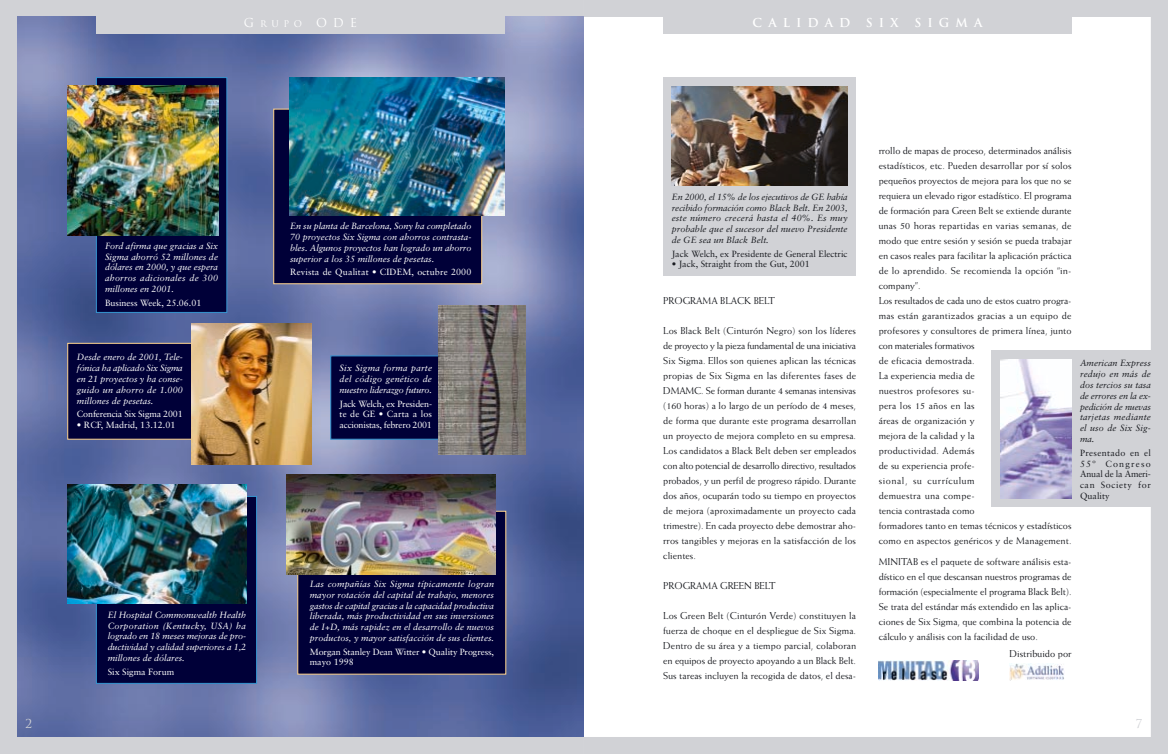
<style>
.page{position:relative;width:1168px;height:754px;background:#fff}
.page>*{position:absolute;margin:0;border:0;box-sizing:border-box;transform-origin:0 0}
.t1{font:700 12px "Trajan Ad O";letter-spacing:.5em;color:#fff}
.t2{font:12px "Trajan Ad O";color:#fff}
.t3{font:12px "Trajan Ad O";color:#d1d2d6}
.t4{font:10px/15px "Weiss NVO";color:#191b20;text-align:justify}
.t5{font:italic 9px/10.8px "Sabon LTO";color:#fff;text-align:justify}
.t6{font:italic 9px/10.8px "Sabon LTO";letter-spacing:.005em;color:#191b20;text-align:justify}
.t7{font:9px/10.8px "Sabon LTO";letter-spacing:-.01em;color:#fff}
.t8{font:9px/10.8px "Sabon LTO";color:#191b20;text-align:justify}
.t9{font:9px "Sabon LTO";letter-spacing:.015em;color:#fff}
.s1{font-size:9px}
</style>
<div class="page">
<div style="left:0;top:0;width:584px;height:754px;background:#d1d2d6"></div>
<img style="left:17px;top:17px;width:567px;height:720px">
<svg style="left:584px;top:0;width:584px;height:754px"></svg>
<div style="left:96px;top:0;width:409px;height:34px;background:#d1d2d6"></div>
<div style="left:96px;top:77px;width:131px;height:236px;background:#000038;border:1px solid #3595d0"></div>
<div style="left:273px;top:109px;width:209px;height:175px;background:#000038;border:1px solid #ffd48d"></div>
<div style="left:67px;top:343px;width:212px;height:97px;background:#000038;border:1px solid #ffd48d"></div>
<div style="left:330px;top:356px;width:177px;height:83px;background:#000038"></div>
<div style="left:96px;top:496px;width:161px;height:188px;background:#000038;border:1px solid #3595d0"></div>
<div style="left:297px;top:511px;width:209px;height:163px;background:#000038"></div>
<img style="left:68px;top:86px;width:150px;height:150px">
<img style="left:289px;top:78px;width:216px;height:137px">
<img style="left:191px;top:324px;width:120px;height:141px">
<img style="left:439px;top:305px;width:87px;height:150px">
<img style="left:68px;top:485px;width:179px;height:119px">
<img style="left:287px;top:475px;width:209px;height:99px">
<div style="left:663px;top:0;width:408px;height:34px;background:#d1d2d6"></div>
<div style="left:663px;top:78px;width:193px;height:198px;background:#d1d2d6"></div>
<img style="left:672px;top:86px;width:176px;height:99px">
<div style="left:992px;top:351px;width:176px;height:156px;background:#d1d2d6"></div>
<img style="left:1000px;top:359px;width:71px;height:139px">
<img style="left:879px;top:661px;width:100px;height:20px">
<img style="left:1010px;top:663px;width:55px;height:17px">
<p class="t2" style="left:244px;top:15px;width:115px">G <span class="s1">RUPO</span> ODE</p>
<p class="t5" style="left:105px;top:241px;width:114px">Ford afirma que gracias a Six Sigma ahorró 52 millones de dólares en 2000, y que espera ahorros adicionales de 300 millones en 2001.</p>
<p class="t7" style="left:105px;top:298px;width:98px">Business Week, 25.06.01</p>
<p class="t5" style="left:77px;top:353px;width:107px">Desde enero de 2001, Tele&shy;fónica ha aplicado Six Sigma en 21 proyectos y ha conse&shy;guido un ahorro de 1.000 millones de pesetas.</p>
<p class="t7" style="left:77px;top:410px;width:107px">Conferencia Six Sigma 2001</p>
<p class="t7" style="left:77px;top:420px;width:100px">• RCF, Madrid, 13.12.01</p>
<p class="t5" style="left:290px;top:222px;width:183px">En su planta de Barcelona, Sony ha completado 70 proyectos Six Sigma con ahorros contrasta&shy;bles. Algunos proyectos han logrado un ahorro superior a los 35 millones de pesetas.</p>
<p class="t9" style="left:290px;top:269px;width:183px">Revista de Qualitat • CIDEM, octubre 2000</p>
<p class="t5" style="left:340px;top:364px;width:94px">Six Sigma forma parte del código genético de nuestro liderazgo futuro.</p>
<p class="t7" style="left:340px;top:399px;width:94px;text-align:justify">Jack Welch, ex Presiden&shy;te de GE • Carta a los accionistas, febrero 2001</p>
<p class="t5" style="left:108px;top:610px;width:140px">El Hospital Commonwealth Health Corporation (Kentucky, USA) ha logrado en 18 meses mejoras de pro&shy;ductividad y calidad superiores a 1,2 millones de dólares.</p>
<p class="t7" style="left:108px;top:667px;width:68px">Six Sigma Forum</p>
<p class="t5" style="left:310px;top:580px;width:186px">Las compañías Six Sigma típicamente logran mayor rotación del capital de trabajo, menores gastos de capital gracias a la capacidad productiva liberada, más productividad en sus inversiones de I+D, más rapidez en el desarrollo de nuevos productos, y mayor satisfacción de sus clientes.</p>
<p class="t7" style="left:310px;top:647px;width:186px">Morgan Stanley Dean Witter • Quality Progress, mayo 1998</p>
<p class="t1" style="left:752px;top:15px;width:99px">CALIDAD</p>
<p class="t1" style="left:866px;top:15px;width:34px">SIX</p>
<p class="t1" style="left:914px;top:15px;width:69px">SIGMA</p>
<p class="t6" style="left:672px;top:192px;width:177px">En 2000, el 15% de los ejecutivos de GE había recibido formación como Black Belt. En 2003, este número crecerá hasta el 40%. Es muy probable que el sucesor del nuevo Presidente de GE sea un Black Belt.</p>
<p class="t8" style="left:672px;top:249px;width:177px">Jack Welch, ex Presidente de General Electric</p>
<p class="t8" style="left:672px;top:260px;width:140px">• Jack, Straight from the Gut, 2001</p>
<p class="t4" style="left:663px;top:294px;width:113px">PROGRAMA BLACK BELT</p>
<p class="t4" style="left:663px;top:324px;width:194px">Los Black Belt (Cinturón Negro) son los líderes de proyecto y la pieza fundamental de una iniciativa Six Sigma. Ellos son quienes aplican las técnicas propias de Six Sigma en las diferentes fases de DMAMC. Se forman durante 4 semanas intensivas (160 horas) a lo largo de un período de 4 meses, de forma que durante este programa desarrollan un proyecto de mejora completo en su empresa.<br>Los candidatos a Black Belt deben ser empleados con alto potencial de desarrollo directivo, resultados probados, y un perfil de progreso rápido. Durante dos años, ocuparán todo su tiempo en proyectos de mejora (aproximadamente un proyecto cada trimestre). En cada proyecto debe demostrar aho&shy;rros tangibles y mejoras en la satisfacción de los clientes.</p>
<p class="t4" style="left:663px;top:579px;width:114px">PROGRAMA GREEN BELT</p>
<p class="t4" style="left:663px;top:609px;width:194px">Los Green Belt (Cinturón Verde) constituyen la fuerza de choque en el despliegue de Six Sigma.<br>Dentro de su área y a tiempo parcial, colaboran en equipos de proyecto apoyando a un Black Belt.<br>Sus tareas incluyen la recogida de datos, el desa-</p>
<p class="t4" style="left:879px;top:144px;width:194px;text-align:left">rrollo de mapas de proceso, determinados análisis estadísticos, etc. Pueden desarrollar por sí solos pequeños proyectos de mejora para los que no se requiera un elevado rigor estadístico. El programa de formación para Green Belt se extiende durante unas 50 horas repartidas en varias semanas, de modo que entre sesión y sesión se pueda trabajar en casos reales para facilitar la aplicación práctica de lo aprendido. Se recomienda la opción “in&shy;company”.<br>Los resultados de cada uno de estos cuatro progra&shy;mas están garantizados gracias a un equipo de profesores y consultores de primera línea, junto con materiales formativos<br>de eficacia demostrada.<br>La experiencia media de<br>nuestros profesores su-<br>pera los 15 años en las<br>áreas de organización y<br>mejora de la calidad y la<br>productividad. Además<br>de su experiencia profe-<br>sional, su currículum<br>demuestra una compe-<br>tencia contrastada como<br>formadores tanto en temas técnicos y estadísticos como en aspectos genéricos y de Management.</p>
<p class="t4" style="left:879px;top:555px;width:194px">MINITAB es el paquete de software análisis esta&shy;dístico en el que descansan nuestros programas de formación (especialmente el programa Black Belt).<br>Se trata del estándar más extendido en las aplica&shy;ciones de Six Sigma, que combina la potencia de cálculo y análisis con la facilidad de uso.</p>
<p class="t4" style="left:1010px;top:648px;width:63px">Distribuido por</p>
<p class="t6" style="left:1080px;top:359px;width:72px">American Express redujo en más de dos tercios su tasa de errores en la ex&shy;pedición de nuevas tarjetas mediante el uso de Six Sig&shy;ma.</p>
<p class="t8" style="left:1080px;top:448px;width:72px">Presentado en el 55º Congreso Anual de la Ameri&shy;can Society for Quality</p>
<p class="t3" style="left:26px;top:717px;width:9px">2</p>
<p class="t3" style="left:1136px;top:717px;width:8px">7</p>
</div>
